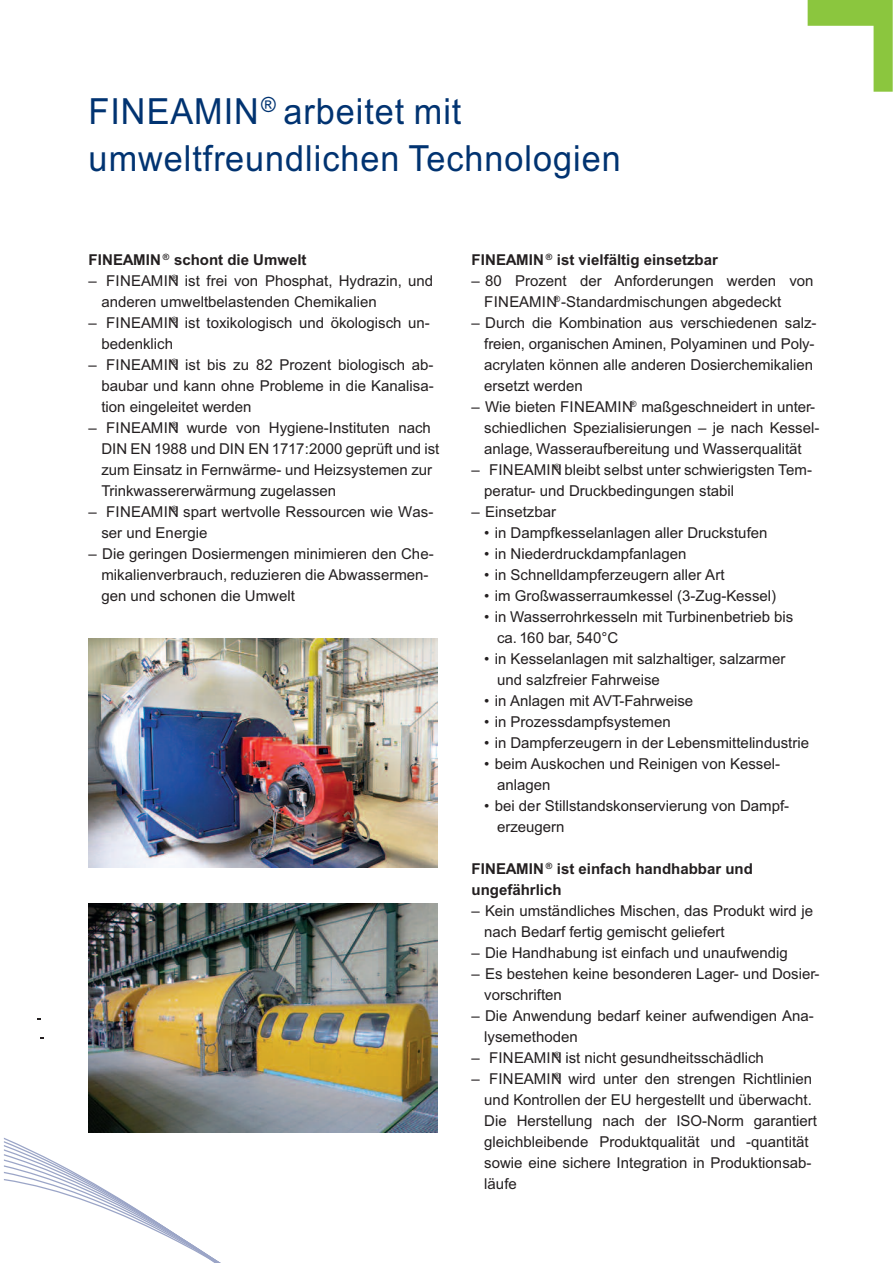
<style>
.page{position:relative;width:893px;height:1263px;background:#fff}
.page>*{position:absolute;margin:0;border:0;box-sizing:border-box;transform-origin:0 0}
.t1{font:36px/47.2px "Arial";letter-spacing:.03em;color:#013371;scale:.95 1}
.t2{font:15px/21px "Arial";color:#231f20}
.t3{font:700 15px/21px "Arial";color:#231f20}
</style>
<div class="page">
<svg style="left:4px;top:1138px;width:217px;height:125px"></svg>
<svg style="left:807px;top:0;width:85px;height:92px"></svg>
<img style="left:89px;top:638px;width:348px;height:229px">
<img style="left:89px;top:904px;width:348px;height:229px">
<h1 class="t1" style="left:89px;top:88px;width:561px">FINEAMIN<sup>®</sup> arbeitet mit umweltfreundlichen Technologien</h1>
<p class="t3" style="left:89px;top:250px;width:219px">FINEAMIN <sup>®</sup> schont die Umwelt</p>
<p class="t2" style="left:101px;top:271px;width:333px;text-indent:-13px">– FINEAMIN<sup>®</sup> ist frei von Phosphat, Hydrazin, und anderen umweltbelastenden Chemikalien</p>
<p class="t2" style="left:101px;top:313px;width:330px;text-indent:-13px">– FINEAMIN<sup>®</sup> ist toxikologisch und ökologisch un&shy;bedenklich</p>
<p class="t2" style="left:101px;top:355px;width:334px;text-align:justify;text-indent:-13px">– FINEAMIN<sup>®</sup> ist bis zu 82 Prozent biologisch ab&shy;baubar und kann ohne Probleme in die Kanalisa&shy;tion eingeleitet werden</p>
<p class="t2" style="left:101px;top:418px;width:339px;text-indent:-13px">– FINEAMIN<sup>®</sup> wurde von Hygiene-Instituten nach DIN EN 1988 und DIN EN 1717:2000 geprüft und ist zum Einsatz in Fernwärme- und Heizsystemen zur Trinkwassererwärmung zugelassen</p>
<p class="t2" style="left:101px;top:502px;width:333px;text-indent:-13px">– FINEAMIN<sup>®</sup> spart wertvolle Ressourcen wie Was&shy;ser und Energie</p>
<p class="t2" style="left:101px;top:544px;width:334px;text-indent:-13px">– Die geringen Dosiermengen minimieren den Che&shy;mikalienverbrauch, reduzieren die Abwassermen&shy;gen und schonen die Umwelt</p>
<p class="t3" style="left:471px;top:250px;width:248px">FINEAMIN <sup>®</sup> ist vielfältig einsetzbar</p>
<p class="t2" style="left:484px;top:271px;width:331px;text-indent:-13px">– 80 Prozent der Anforderungen werden von<br>FINEAMIN<sup>®</sup>-Standardmischungen abgedeckt</p>
<p class="t2" style="left:484px;top:313px;width:334px;text-indent:-13px">– Durch die Kombination aus verschiedenen salz&shy;freien, organischen Aminen, Polyaminen und Poly&shy;acrylaten können alle anderen Dosierchemikalien ersetzt werden</p>
<p class="t2" style="left:484px;top:397px;width:336px;text-indent:-13px">– Wie bieten FINEAMIN<sup>®</sup> maßgeschneidert in unter&shy;schiedlichen Spezialisierungen – je nach Kessel&shy;anlage, Wasseraufbereitung und Wasserqualität</p>
<p class="t2" style="left:484px;top:460px;width:329px;text-indent:-13px">– FINEAMIN<sup>®</sup> bleibt selbst unter schwierigsten Tem&shy;peratur- und Druckbedingungen stabil</p>
<p class="t2" style="left:471px;top:502px;width:86px">– Einsetzbar</p>
<p class="t2" style="left:484px;top:523px;width:285px">• in Dampfkesselanlagen aller Druckstufen</p>
<p class="t2" style="left:484px;top:544px;width:204px">• in Niederdruckdampfanlagen</p>
<p class="t2" style="left:484px;top:565px;width:242px">• in Schnelldampferzeugern aller Art</p>
<p class="t2" style="left:484px;top:586px;width:293px">• im Großwasserraumkessel (3-Zug-Kessel)</p>
<p class="t2" style="left:497px;top:607px;width:298px;text-indent:-13px">• in Wasserrohrkesseln mit Turbinenbetrieb bis ca. 160 bar, 540°C</p>
<p class="t2" style="left:497px;top:649px;width:290px;text-indent:-13px">• in Kesselanlagen mit salzhaltiger, salzarmer und salzfreier Fahrweise</p>
<p class="t2" style="left:484px;top:691px;width:210px">• in Anlagen mit AVT-Fahrweise</p>
<p class="t2" style="left:484px;top:712px;width:188px">• in Prozessdampfsystemen</p>
<p class="t2" style="left:484px;top:733px;width:326px">• in Dampferzeugern in der Lebensmittelindustrie</p>
<p class="t2" style="left:497px;top:754px;width:284px;text-indent:-13px">• beim Auskochen und Reinigen von Kessel&shy;anlagen</p>
<p class="t2" style="left:497px;top:796px;width:293px;text-indent:-13px">• bei der Stillstandskonservierung von Dampf&shy;erzeugern</p>
<p class="t3" style="left:471px;top:859px;width:283px">FINEAMIN <sup>®</sup> ist einfach handhabbar und ungefährlich</p>
<p class="t2" style="left:484px;top:901px;width:330px;text-indent:-13px">– Kein umständliches Mischen, das Produkt wird je nach Bedarf fertig gemischt geliefert</p>
<p class="t2" style="left:471px;top:943px;width:318px">– Die Handhabung ist einfach und unaufwendig</p>
<p class="t2" style="left:484px;top:964px;width:337px;text-indent:-13px">– Es bestehen keine besonderen Lager- und Dosier&shy;vorschriften</p>
<p class="t2" style="left:484px;top:1006px;width:331px;text-indent:-13px">– Die Anwendung bedarf keiner aufwendigen Ana&shy;lysemethoden</p>
<p class="t2" style="left:471px;top:1048px;width:294px">– FINEAMIN<sup>®</sup> ist nicht gesundheitsschädlich</p>
<p class="t2" style="left:484px;top:1069px;width:334px;text-indent:-13px">– FINEAMIN<sup>®</sup> wird unter den strengen Richtlinien und Kontrollen der EU hergestellt und überwacht.<br>Die Herstellung nach der ISO-Norm garantiert gleichbleibende Produktqualität und -quantität sowie eine sichere Integration in Produktionsab&shy;läufe</p>
</div>
